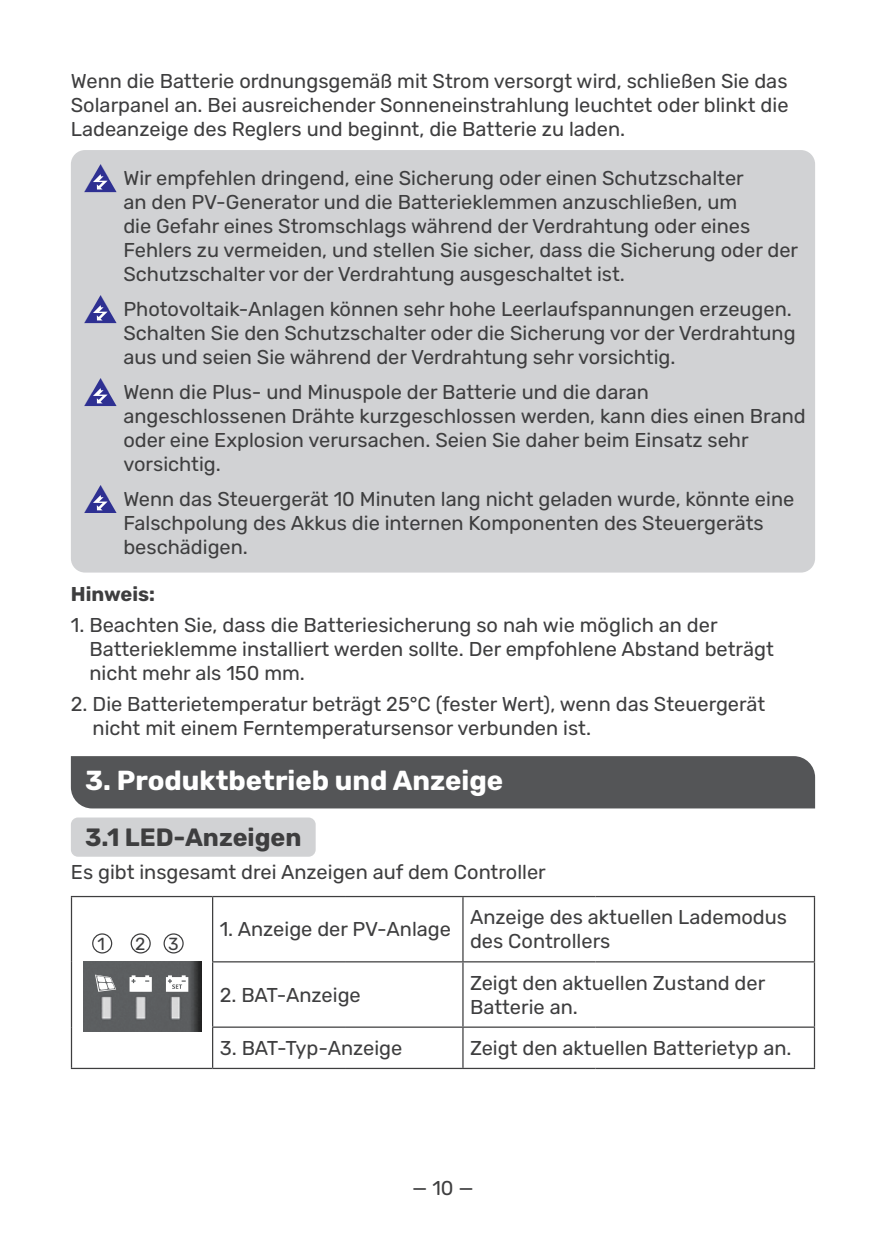
<style>
.page{position:relative;width:886px;height:1241px;background:#fff}
.page>*{position:absolute;margin:0;border:0;box-sizing:border-box;transform-origin:0 0}
.标_1{font:700 27.5px "Rubik";color:#fff}
.标_2{font:700 25px "Rubik";color:#3e3e3f}
.正文{font:20px/24px "Rubik";color:#3e3e3f}
.正文-2{font:700 20px "Rubik";color:#3e3e3f}
.t1{font:17.5px "Rubik";color:#3e3e3f}
</style>
<div class="page">
<div style="left:71px;top:756px;width:744px;height:52px;background:#545557"></div>
<div style="left:71px;top:817px;width:245px;height:39px;background:#d1d2d4;border-radius:7px"></div>
<div style="left:71px;top:150px;width:744px;height:422px;background:#d1d2d4;border-radius:14px"></div>
<svg style="left:84px;top:164px;width:33px;height:28px"></svg>
<svg style="left:84px;top:295px;width:33px;height:28px"></svg>
<svg style="left:84px;top:378px;width:33px;height:28px"></svg>
<svg style="left:84px;top:485px;width:33px;height:28px"></svg>
<hr style="left:71px;top:895px;width:142px;height:2px;background:#3e3e3f">
<hr style="left:71px;top:897px;width:1px;height:64px;background:#3e3e3f">
<hr style="left:71px;top:961px;width:1px;height:65px;background:#3e3e3f">
<hr style="left:71px;top:1026px;width:1px;height:41px;background:#3e3e3f">
<hr style="left:71px;top:1067px;width:142px;height:1px;background:#3e3e3f">
<hr style="left:213px;top:895px;width:132px;height:2px;background:#3e3e3f">
<hr style="left:212px;top:897px;width:1px;height:64px;background:#3e3e3f">
<hr style="left:345px;top:895px;width:118px;height:2px;background:#3e3e3f">
<hr style="left:212px;top:961px;width:133px;height:1px;background:#3e3e3f">
<hr style="left:212px;top:962px;width:1px;height:64px;background:#3e3e3f">
<hr style="left:345px;top:961px;width:118px;height:1px;background:#3e3e3f">
<hr style="left:212px;top:1026px;width:133px;height:1px;background:#3e3e3f">
<hr style="left:212px;top:1027px;width:1px;height:40px;background:#3e3e3f">
<hr style="left:345px;top:1026px;width:118px;height:1px;background:#3e3e3f">
<hr style="left:213px;top:1067px;width:132px;height:1px;background:#3e3e3f">
<hr style="left:345px;top:1067px;width:118px;height:1px;background:#3e3e3f">
<hr style="left:463px;top:895px;width:132px;height:2px;background:#3e3e3f">
<hr style="left:462px;top:897px;width:1px;height:64px;background:#3e3e3f">
<hr style="left:595px;top:895px;width:220px;height:2px;background:#3e3e3f">
<hr style="left:814px;top:897px;width:1px;height:64px;background:#3e3e3f">
<hr style="left:463px;top:961px;width:132px;height:1px;background:#3e3e3f">
<hr style="left:462px;top:962px;width:1px;height:64px;background:#3e3e3f">
<hr style="left:595px;top:961px;width:220px;height:1px;background:#3e3e3f">
<hr style="left:814px;top:962px;width:1px;height:64px;background:#3e3e3f">
<hr style="left:463px;top:1026px;width:132px;height:1px;background:#3e3e3f">
<hr style="left:462px;top:1027px;width:1px;height:40px;background:#3e3e3f">
<hr style="left:595px;top:1026px;width:220px;height:1px;background:#3e3e3f">
<hr style="left:814px;top:1027px;width:1px;height:40px;background:#3e3e3f">
<hr style="left:463px;top:1067px;width:132px;height:1px;background:#3e3e3f">
<hr style="left:595px;top:1067px;width:220px;height:1px;background:#3e3e3f">
<img style="left:83px;top:961px;width:118px;height:70px">
<svg style="left:95px;top:974px;width:21px;height:17px"></svg>
<svg style="left:130px;top:975px;width:22px;height:16px"></svg>
<svg style="left:166px;top:975px;width:22px;height:16px"></svg>
<div style="left:92px;top:933px;width:20px;height:20px;border:1px solid #3e3e3f;border-radius:50%"></div>
<div style="left:131px;top:933px;width:20px;height:20px;border:1px solid #3e3e3f;border-radius:50%"></div>
<div style="left:164px;top:933px;width:20px;height:20px;border:1px solid #3e3e3f;border-radius:50%"></div>
<p class="正文" style="left:71px;top:69px;width:719px;text-align:justify">Wenn die Batterie ordnungsgemäß mit Strom versorgt wird, schließen Sie das Solarpanel an. Bei ausreichender Sonneneinstrahlung leuchtet oder blinkt die Ladeanzeige des Reglers und beginnt, die Batterie zu laden.</p>
<p class="正文" style="left:123px;top:166px;width:676px">Wir empfehlen dringend, eine Sicherung oder einen Schutzschalter<br>an den PV-Generator und die Batterieklemmen anzuschließen, um<br>die Gefahr eines Stromschlags während der Verdrahtung oder eines Fehlers zu vermeiden, und stellen Sie sicher, dass die Sicherung oder der Schutzschalter vor der Verdrahtung ausgeschaltet ist.</p>
<p class="正文" style="left:123px;top:297px;width:674px">Photovoltaik-Anlagen können sehr hohe Leerlaufspannungen erzeugen.<br>Schalten Sie den Schutzschalter oder die Sicherung vor der Verdrahtung aus und seien Sie während der Verdrahtung sehr vorsichtig.</p>
<p class="正文" style="left:123px;top:380px;width:684px">Wenn die Plus- und Minuspole der Batterie und die daran angeschlossenen Drähte kurzgeschlossen werden, kann dies einen Brand oder eine Explosion verursachen. Seien Sie daher beim Einsatz sehr vorsichtig.</p>
<p class="正文" style="left:123px;top:487px;width:672px">Wenn das Steuergerät 10 Minuten lang nicht geladen wurde, könnte eine<br>Falschpolung des Akkus die internen Komponenten des Steuergeräts beschädigen.</p>
<p class="正文-2" style="left:71px;top:582px;width:86px">Hinweis:</p>
<p class="正文" style="left:89px;top:613px;width:686px;text-indent:-18px">1. Beachten Sie, dass die Batteriesicherung so nah wie möglich an der<br>Batterieklemme installiert werden sollte. Der empfohlene Abstand beträgt nicht mehr als 150 mm.</p>
<p class="正文" style="left:93px;top:692px;width:674px;text-indent:-22px">2. Die Batterietemperatur beträgt 25°C (fester Wert), wenn das Steuergerät nicht mit einem Ferntemperatursensor verbunden ist.</p>
<p class="标_1" style="left:85px;top:763px;width:420px">3. Produktbetrieb und Anzeige</p>
<p class="标_2" style="left:85px;top:822px;width:218px">3.1 LED-Anzeigen</p>
<p class="正文" style="left:71px;top:860px;width:476px">Es gibt insgesamt drei Anzeigen auf dem Controller</p>
<p class="t1" style="left:97px;top:933px;width:9px">1</p>
<p class="t1" style="left:135px;top:933px;width:12px">2</p>
<p class="t1" style="left:168px;top:933px;width:12px">3</p>
<p class="正文" style="left:220px;top:917px;width:233px">1. Anzeige der PV-Anlage</p>
<p class="正文" style="left:470px;top:905px;width:319px">Anzeige des aktuellen Lademodus des Controllers</p>
<p class="正文" style="left:220px;top:982px;width:143px">2. BAT-Anzeige</p>
<p class="正文" style="left:470px;top:970px;width:297px">Zeigt den aktuellen Zustand der<br>Batterie an.</p>
<p class="正文" style="left:220px;top:1036px;width:184px">3. BAT-Typ-Anzeige</p>
<p class="正文" style="left:470px;top:1036px;width:323px">Zeigt den aktuellen Batterietyp an.</p>
<p class="正文" style="left:412px;top:1176px;width:63px">— 10 —</p>
</div>
